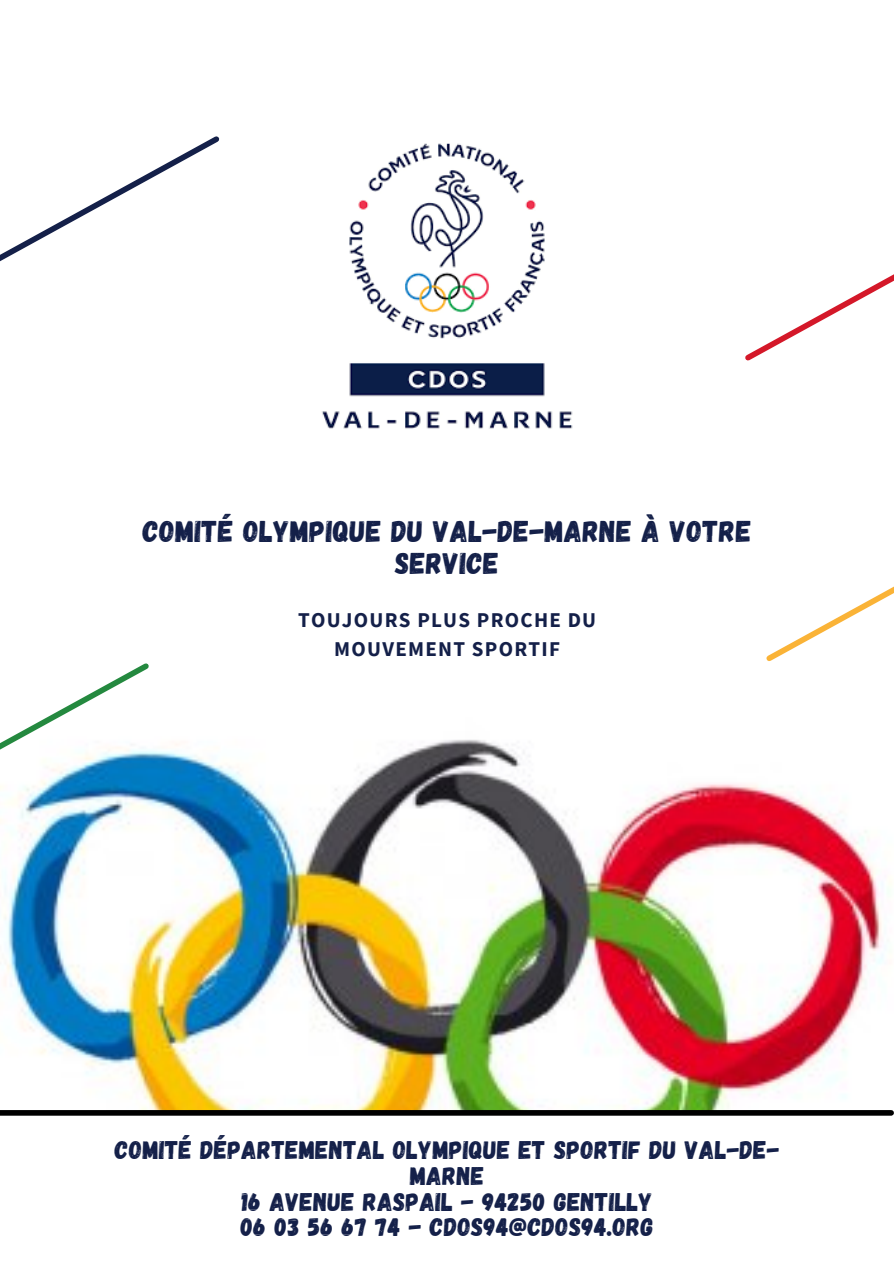
<style>
.page{position:relative;width:894px;height:1264px;background:#fff}
.page>*{position:absolute;margin:0;border:0;box-sizing:border-box;transform-origin:0 0}
.t1{font:30px/31.5px "Gagalin";letter-spacing:.015em;color:#142049;text-align:center}
.t2{font:25.5px/26px "Gagalin";letter-spacing:.015em;color:#142049;text-align:center}
.t3{font:700 21px/29.2px "Source Sans Pro";letter-spacing:.06em;color:#142049;text-align:center}
</style>
<div class="page">
<img style="left:4px;top:739px;width:889px;height:373px">
<div style="left:0;top:1110px;width:890px;height:5px;background:#000"></div>
<svg style="left:0;top:136px;width:220px;height:126px"></svg>
<svg style="left:745px;top:275px;width:148px;height:86px"></svg>
<svg style="left:0;top:663px;width:153px;height:171px"></svg>
<svg style="left:766px;top:587px;width:127px;height:74px"></svg>
<img style="left:322px;top:143px;width:251px;height:286px">
<p class="t1" style="left:143px;top:514px;width:610px">COMITÉ OLYMPIQUE DU VAL-DE-MARNE À VOTRE<br>SERVICE</p>
<p class="t3" style="left:298px;top:604px;width:299px">TOUJOURS PLUS PROCHE DU<br>MOUVEMENT SPORTIF</p>
<p class="t2" style="left:115px;top:1135px;width:665px">COMITÉ DÉPARTEMENTAL OLYMPIQUE ET SPORTIF DU VAL-DE-<br>MARNE</p>
<p class="t2" style="left:241px;top:1187px;width:412px">16 AVENUE RASPAIL - 94250 GENTILLY</p>
<p class="t2" style="left:241px;top:1213px;width:414px">06 03 56 67 74 - CDOS94@CDOS94.ORG</p>
</div>
